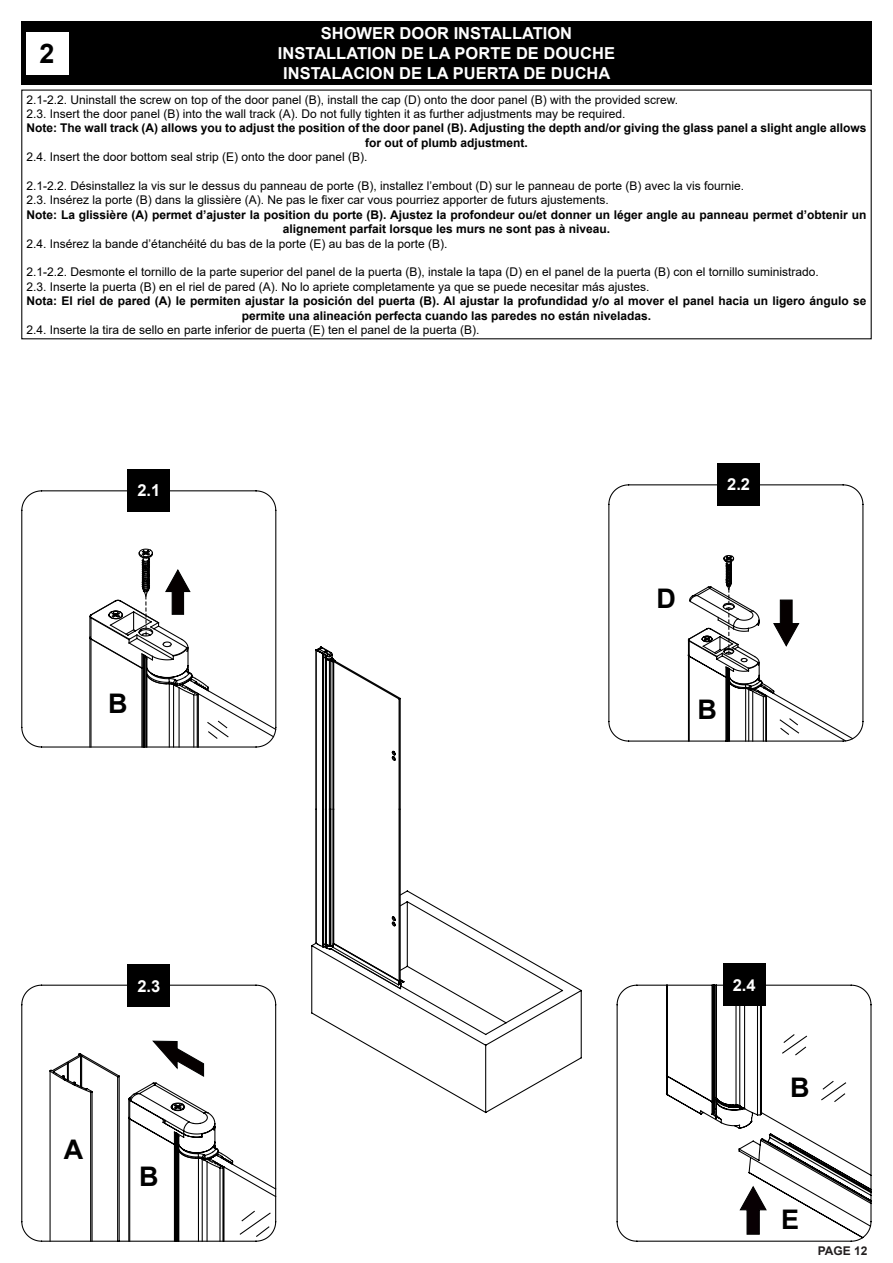
<style>
.page{position:relative;width:893px;height:1263px;background:#fff}
.page>*{position:absolute;margin:0;border:0;box-sizing:border-box;transform-origin:0 0}
.t1{font:700 27px "Arial";color:#000}
.t2{font:700 16.5px "Arial";color:#fff}
.t3{font:12px "Arial";color:#000}
.t4{font:700 12px/14.4px "Arial";color:#000;text-align:center}
.t5{font:700 12px "Arial";color:#231f20}
</style>
<div class="page">
<svg style="left:21px;top:490px;width:256px;height:258px"></svg>
<svg style="left:88px;top:548px;width:189px;height:200px"></svg>
<svg style="left:608px;top:484px;width:256px;height:258px"></svg>
<svg style="left:687px;top:554px;width:167px;height:188px"></svg>
<svg style="left:21px;top:984px;width:256px;height:258px"></svg>
<svg style="left:616px;top:984px;width:256px;height:258px"></svg>
<div style="left:21px;top:21px;width:851px;height:64px;background:#000"></div>
<div style="left:26px;top:32px;width:42px;height:42px;background:#fff"></div>
<div style="left:128px;top:469px;width:42px;height:43px;background:#000"></div>
<div style="left:717px;top:463px;width:43px;height:43px;background:#000"></div>
<div style="left:723px;top:963px;width:42px;height:43px;background:#000"></div>
<div style="left:128px;top:964px;width:42px;height:43px;background:#000"></div>
<svg style="left:311px;top:890px;width:271px;height:224px"></svg>
<svg style="left:315px;top:646px;width:90px;height:344px"></svg>
<p class="t1" style="left:40px;top:34px;width:17px">2</p>
<p class="t2" style="left:321px;top:22px;width:253px">SHOWER DOOR INSTALLATION</p>
<p class="t2" style="left:278px;top:42px;width:339px">INSTALLATION DE LA PORTE DE DOUCHE</p>
<p class="t2" style="left:283px;top:62px;width:329px">INSTALACION DE LA PUERTA DE DUCHA</p>
<p class="t3" style="left:27px;top:91px;width:653px">2.1-2.2. Uninstall the screw on top of the door panel (B), install the cap (D) onto the door panel (B) with the provided screw.</p>
<p class="t3" style="left:27px;top:106px;width:600px">2.3. Insert the door panel (B) into the wall track (A). Do not fully tighten it as further adjustments may be required.</p>
<p class="t4" style="left:27px;top:121px;width:841px">Note: The wall track (A) allows you to adjust the position of the door panel (B). Adjusting the depth and/or giving the glass panel a slight angle allows for out of plumb adjustment.</p>
<p class="t3" style="left:27px;top:149px;width:342px">2.4. Insert the door bottom seal strip (E) onto the door panel (B).</p>
<p class="t3" style="left:27px;top:178px;width:719px">2.1-2.2. Désinstallez la vis sur le dessus du panneau de porte (B), installez l’embout (D) sur le panneau de porte (B) avec la vis fournie.</p>
<p class="t3" style="left:27px;top:192px;width:584px">2.3. Insérez la porte (B) dans la glissière (A). Ne pas le fixer car vous pourriez apporter de futurs ajustements.</p>
<p class="t4" style="left:27px;top:208px;width:841px">Note: La glissière (A) permet d’ajuster la position du porte (B). Ajustez la profondeur ou/et donner un léger angle au panneau permet d’obtenir un alignement parfait lorsque les murs ne sont pas à niveau.</p>
<p class="t3" style="left:27px;top:235px;width:422px">2.4. Insérez la bande d’étanchéité du bas de la porte (E) au bas de la porte (B).</p>
<p class="t3" style="left:27px;top:264px;width:794px">2.1-2.2. Desmonte el tornillo de la parte superior del panel de la puerta (B), instale la tapa (D) en el panel de la puerta (B) con el tornillo suministrado.</p>
<p class="t3" style="left:27px;top:278px;width:624px">2.3. Inserte la puerta (B) en el riel de pared (A). No lo apriete completamente ya que se puede necesitar más ajustes.</p>
<p class="t4" style="left:27px;top:294px;width:841px">Nota: El riel de pared (A) le permiten ajustar la posición del puerta (B). Al ajustar la profundidad y/o al mover el panel hacia un ligero ángulo se permite una alineación perfecta cuando las paredes no están niveladas.</p>
<p class="t3" style="left:27px;top:322px;width:454px">2.4. Inserte la tira de sello en parte inferior de puerta (E) ten el panel de la puerta (B).</p>
<p class="t2" style="left:137px;top:479px;width:24px">2.1</p>
<p class="t1" style="left:108px;top:684px;width:21px">B</p>
<p class="t2" style="left:137px;top:974px;width:24px">2.3</p>
<p class="t1" style="left:64px;top:1131px;width:21px">A</p>
<p class="t1" style="left:139px;top:1158px;width:21px">B</p>
<p class="t2" style="left:727px;top:473px;width:24px">2.2</p>
<p class="t1" style="left:657px;top:580px;width:21px">D</p>
<p class="t1" style="left:698px;top:690px;width:21px">B</p>
<p class="t2" style="left:733px;top:973px;width:24px">2.4</p>
<p class="t1" style="left:790px;top:1068px;width:21px">B</p>
<p class="t1" style="left:781px;top:1200px;width:20px">E</p>
<p class="t5" style="left:818px;top:1242px;width:51px">PAGE 12</p>
</div>
